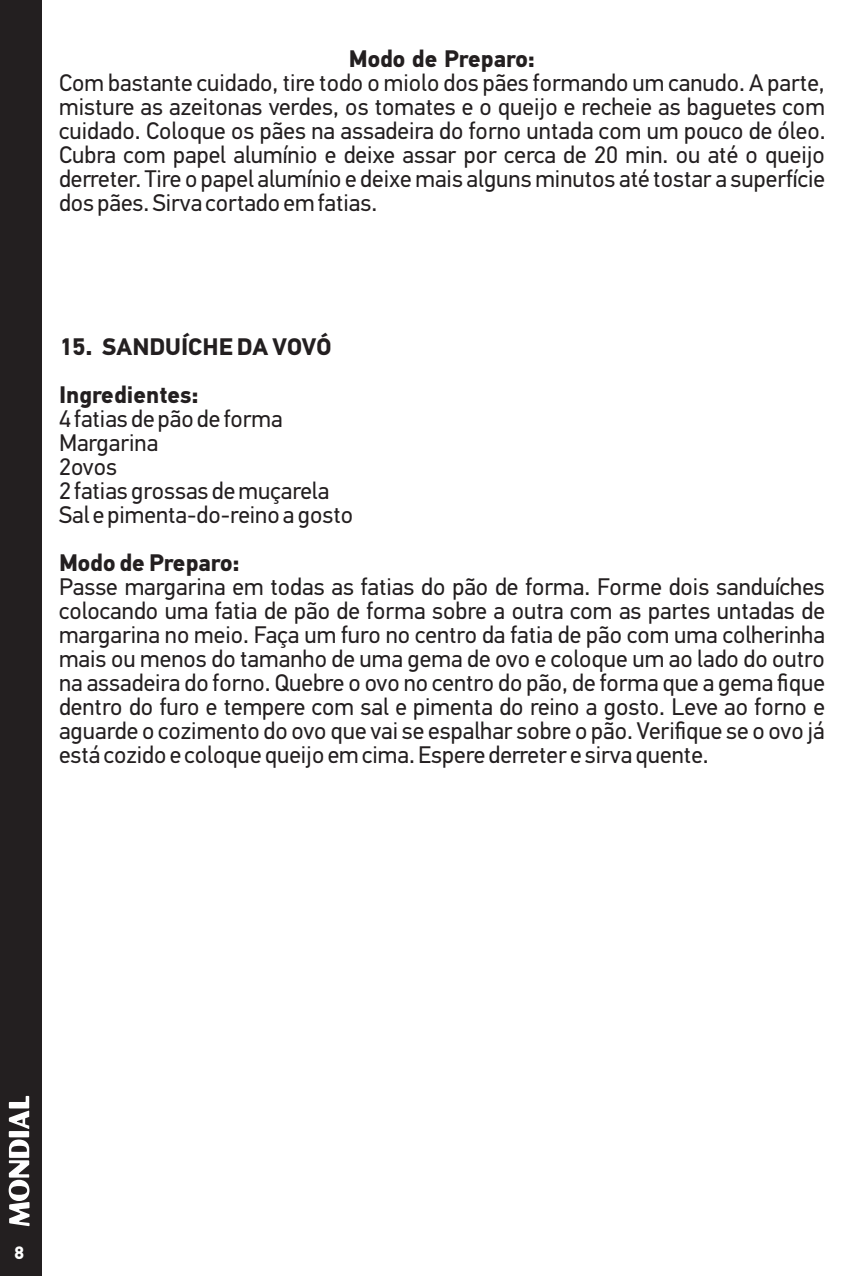
<style>
.page{position:relative;width:851px;height:1276px;background:#fff}
.page>*{position:absolute;margin:0;border:0;box-sizing:border-box;transform-origin:0 0}
.t1{font:24px/24px "PF Din Text Pro";color:#231f20;text-align:justify}
.t2{font:700 24px/48px "PF Din Text Pro";color:#231f20}
.t3{font:700 18px "PF Din Text Pro";color:#fff}
</style>
<div class="page">
<div style="left:0;top:0;width:42px;height:1275px;background:#231f20"></div>
<svg style="left:9px;top:1096px;width:21px;height:130px"></svg>
<p class="t2" style="left:349px;top:37px;width:188px">Modo de Preparo:</p>
<p class="t1" style="left:59px;top:73px;width:767px">Com bastante cuidado, tire todo o miolo dos pães formando um canudo. A parte, misture as azeitonas verdes, os tomates e o queijo e recheie as baguetes com cuidado. Coloque os pães na assadeira do forno untada com um pouco de óleo.<br>Cubra com papel alumínio e deixe assar por cerca de 20 min. ou até o queijo derreter. Tire o papel alumínio e deixe mais alguns minutos até tostar a superfície dos pães. Sirva cortado em fatias.</p>
<p class="t2" style="left:59px;top:325px;width:274px">15. SANDUÍCHE DA VOVÓ<br>Ingredientes:</p>
<p class="t1" style="left:59px;top:433px;width:101px">Margarina<br>2ovos</p>
<p class="t1" style="left:59px;top:505px;width:295px">Sal e pimenta-do-reino a gosto</p>
<p class="t2" style="left:59px;top:541px;width:182px">Modo de Preparo:</p>
<p class="t1" style="left:59px;top:577px;width:767px">Passe margarina em todas as fatias do pão de forma. Forme dois sanduíches colocando uma fatia de pão de forma sobre a outra com as partes untadas de margarina no meio. Faça um furo no centro da fatia de pão com uma colherinha mais ou menos do tamanho de uma gema de ovo e coloque um ao lado do outro na assadeira do forno. Quebre o ovo no centro do pão, de forma que a gema fique dentro do furo e tempere com sal e pimenta do reino a gosto. Leve ao forno e aguarde o cozimento do ovo que vai se espalhar sobre o pão. Verifique se o ovo já está cozido e coloque queijo em cima. Espere derreter e sirva quente.</p>
<p class="t1" style="left:59px;top:409px;width:225px">4 fatias de pão de forma</p>
<p class="t1" style="left:59px;top:481px;width:272px">2 fatias grossas de muçarela</p>
<p class="t3" style="left:14px;top:1245px;width:11px">8</p>
</div>
